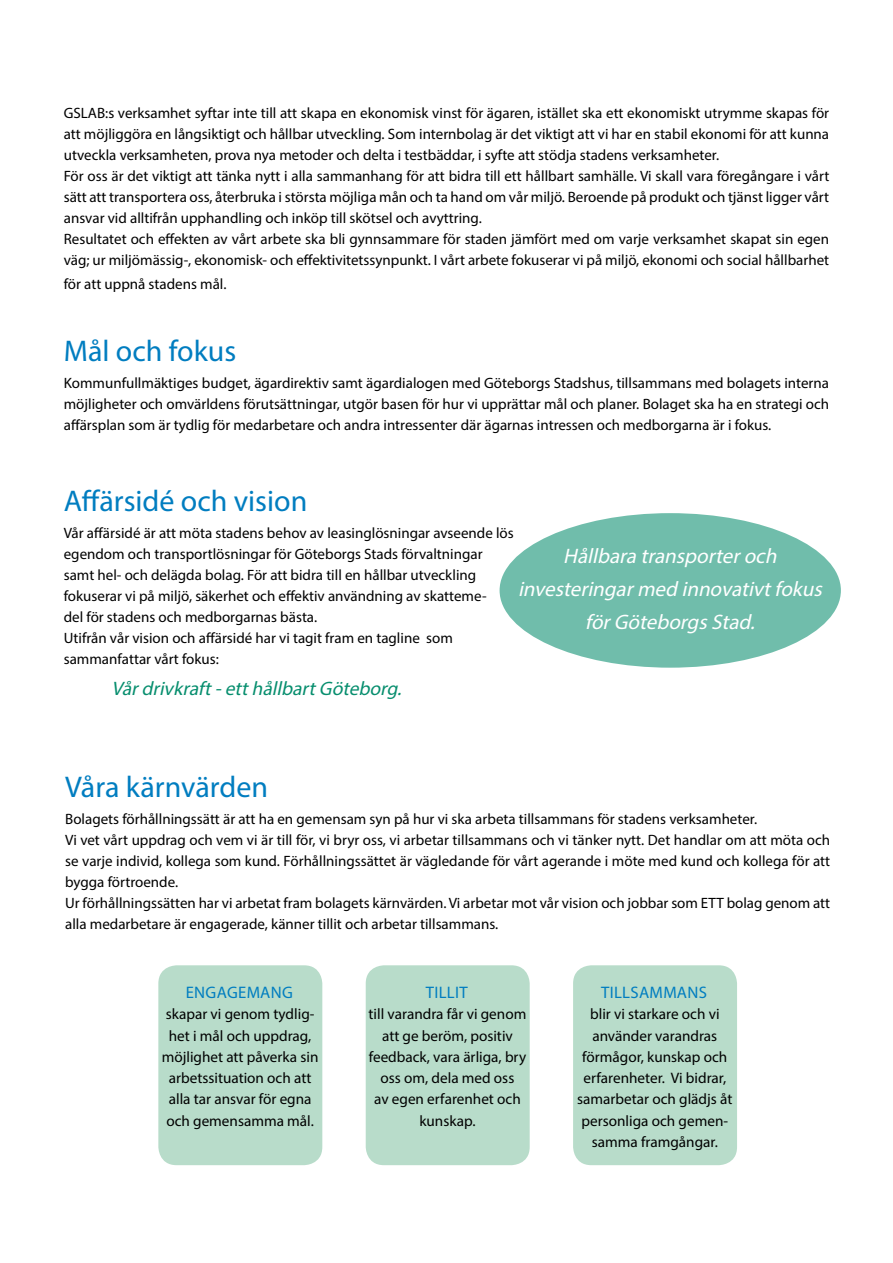
<style>
.page{position:relative;width:893px;height:1263px;background:#fff}
.page>*{position:absolute;margin:0;border:0;box-sizing:border-box;transform-origin:0 0}
.t1{font:30px "Myriad Pro";color:#007dc0}
.t2{font:italic 21px/33px "Myriad Pro";color:#fff;text-align:center}
.t3{font:italic 19.5px "Myriad Pro";color:#078e6e}
.t4{font:16.65px "Myriad Pro";letter-spacing:.02em;color:#007dc0}
.t5{font:15.15px/21.3px "Myriad Pro";color:#000;text-align:center}
.t6{font:15px/21px "Myriad Pro";color:#000}
</style>
<div class="page">
<div style="left:500px;top:513px;width:341px;height:155px;background:#70bdab;border-radius:50%"></div>
<div style="left:158px;top:965px;width:164px;height:200px;background:#b8dcca;border-radius:18px"></div>
<div style="left:573px;top:965px;width:164px;height:200px;background:#b8dcca;border-radius:18px"></div>
<div style="left:366px;top:965px;width:164px;height:200px;background:#b8dcca;border-radius:18px"></div>
<p class="t6" style="left:64px;top:102px;width:767px">GSLAB:s verksamhet syftar inte till att skapa en ekonomisk vinst för ägaren, istället ska ett ekonomiskt utrymme skapas för att möjliggöra en långsiktigt och hållbar utveckling. Som internbolag är det viktigt att vi har en stabil ekonomi för att kunna utveckla verksamheten, prova nya metoder och delta i testbäddar, i syfte att stödja stadens verksamheter.<br>För oss är det viktigt att tänka nytt i alla sammanhang för att bidra till ett hållbart samhälle. Vi skall vara föregångare i vårt sätt att transportera oss, återbruka i största möjliga mån och ta hand om vår miljö. Beroende på produkt och tjänst ligger vårt ansvar vid alltifrån upphandling och inköp till skötsel och avyttring.<br>Resultatet och effekten av vårt arbete ska bli gynnsammare för staden jämfört med om varje verksamhet skapat sin egen väg; ur miljömässig-, ekonomisk- och effektivitetssynpunkt. I vårt arbete fokuserar vi på miljö, ekonomi och social hållbarhet</p>
<p class="t6" style="left:64px;top:273px;width:164px">för att uppnå stadens mål.</p>
<h1 class="t1" style="left:64px;top:332px;width:174px">Mål och fokus</h1>
<p class="t6" style="left:64px;top:372px;width:767px;text-align:justify">Kommunfullmäktiges budget, ägardirektiv samt ägardialogen med Göteborgs Stadshus, tillsammans med bolagets interna möjligheter och omvärldens förutsättningar, utgör basen för hur vi upprättar mål och planer. Bolaget ska ha en strategi och affärsplan som är tydlig för medarbetare och andra intressenter där ägarnas intressen och medborgarna är i fokus.</p>
<h1 class="t1" style="left:64px;top:482px;width:245px">Affärsidé och vision</h1>
<p class="t6" style="left:64px;top:522px;width:451px">Vår affärsidé är att möta stadens behov av leasinglösningar avseende lös egendom och transportlösningar för Göteborgs Stads förvaltningar samt hel- och delägda bolag. För att bidra till en hållbar utveckling fokuserar vi på miljö, säkerhet och effektiv användning av skatteme-<br>del för stadens och medborgarnas bästa.<br>Utifrån vår vision och affärsidé har vi tagit fram en tagline som sammanfattar vårt fokus:</p>
<h3 class="t3" style="left:111px;top:676px;width:296px">Vårdrivkraft-etthållbartGöteborg.</h3>
<h2 class="t2" style="left:518px;top:539px;width:311px">Hållbara transporteroch investeringarmed innovativtfokus förGöteborgsStad.</h2>
<h1 class="t1" style="left:65px;top:769px;width:204px">Våra kärnvärden</h1>
<p class="t6" style="left:65px;top:808px;width:766px">Bolagets förhållningssätt är att ha en gemensam syn på hur vi ska arbeta tillsammans för stadens verksamheter.<br>Vi vet vårt uppdrag och vem vi är till för, vi bryr oss, vi arbetar tillsammans och vi tänker nytt. Det handlar om att möta och se varje individ, kollega som kund. Förhållningssättet är vägledande för vårt agerande i möte med kund och kollega för att bygga förtroende.<br>Ur förhållningssätten har vi arbetat fram bolagets kärnvärden. Vi arbetar mot vår vision och jobbar som ETT bolag genom att alla medarbetare är engagerade, känner tillit och arbetar tillsammans.</p>
<p class="t4" style="left:186px;top:982px;width:109px">ENGAGEMANG</p>
<p class="t5" style="left:162px;top:1003px;width:158px">skapar vi genom tydlig&shy;het i mål och uppdrag, möjlighet att påverka sin arbetssituation och att alla tar ansvar för egna och gemensamma mål.</p>
<p class="t4" style="left:426px;top:982px;width:44px">TILLIT</p>
<p class="t5" style="left:369px;top:1003px;width:159px">till varandra får vi genom att ge beröm, positiv feedback, vara ärliga, bry oss om, dela med oss<br>av egen erfarenhet och kunskap.</p>
<p class="t4" style="left:601px;top:982px;width:107px">TILLSAMMANS</p>
<p class="t5" style="left:577px;top:1003px;width:157px">blir vi starkare och vi använder varandras förmågor, kunskap och erfarenheter. Vi bidrar, samarbetar och glädjs åt personliga och gemen&shy;samma framgångar.</p>
</div>
